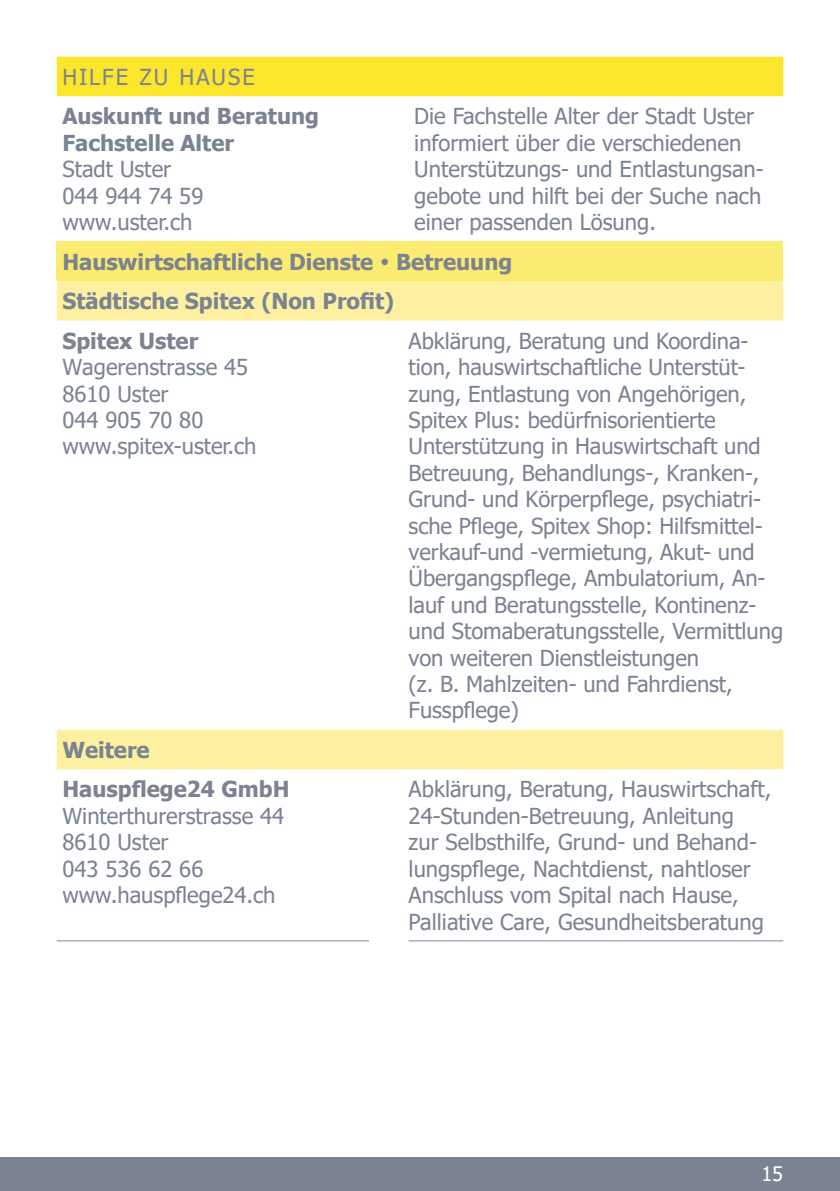
<style>
.page{position:relative;width:840px;height:1191px;background:#fff}
.page>*{position:absolute;margin:0;border:0;box-sizing:border-box;transform-origin:0 0}
.t1{font:22px/26.4px "Tahoma";color:#7b8392}
.t2{font:700 22px "Tahoma";color:#7b8392}
.t3{font:22px "Tahoma";letter-spacing:.095em;color:#7b8392}
.t4{font:20px "Tahoma";color:#fff}
.s1{font-weight:700}
</style>
<div class="page">
<div style="left:0;top:1157px;width:839px;height:34px;background:#7b8392"></div>
<div style="left:57px;top:57px;width:725px;height:39px;background:#fce62b"></div>
<div style="left:57px;top:241px;width:725px;height:40px;background:#fceb71"></div>
<svg style="left:57px;top:281px;width:725px;height:488px"></svg>
<hr style="left:57px;top:940px;width:312px;height:1px;background:#7b8392">
<hr style="left:408px;top:940px;width:374px;height:1px;background:#7b8392">
<p class="t3" style="left:62px;top:62px;width:194px">HILFE ZU HAUSE</p>
<p class="t2" style="left:62px;top:101px;width:258px">Auskunft und Beratung</p>
<p class="t2" style="left:62px;top:127px;width:173px">Fachstelle Alter</p>
<p class="t1" style="left:62px;top:157px;width:110px">Stadt Uster</p>
<p class="t1" style="left:62px;top:184px;width:142px">044 944 74 59</p>
<p class="t1" style="left:62px;top:210px;width:131px">www.uster.ch</p>
<p class="t1" style="left:414px;top:104px;width:351px">Die Fachstelle Alter der Stadt Uster informiert über die verschiedenen Unterstützungs- und Entlastungsan&shy;gebote und hilft bei der Suche nach einer passenden Lösung.</p>
<p class="t2" style="left:62px;top:246px;width:451px">Hauswirtschaftliche Dienste • Betreuung</p>
<p class="t2" style="left:62px;top:286px;width:333px">Städtische Spitex (Non Profit)</p>
<p class="t1" style="left:62px;top:329px;width:195px"><span class="s1">Spitex Uster<br></span>Wagerenstrasse 45<br>8610 Uster<br>044 905 70 80 www.spitex-uster.ch</p>
<p class="t1" style="left:408px;top:329px;width:376px">Abklärung, Beratung und Koordina&shy;tion, hauswirtschaftliche Unterstüt&shy;zung, Entlastung von Angehörigen, Spitex Plus: bedürfnisorientierte Unterstützung in Hauswirtschaft und Betreuung, Behandlungs-, Kranken-, Grund- und Körperpflege, psychiatri&shy;sche Pflege, Spitex Shop: Hilfsmittel&shy;verkauf-und -vermietung, Akut- und Übergangspflege, Ambulatorium, An&shy;lauf und Beratungsstelle, Kontinenz&shy;und Stomaberatungsstelle, Vermittlung von weiteren Dienstleistungen<br>(z. B. Mahlzeiten- und Fahrdienst, Fusspflege)</p>
<p class="t2" style="left:62px;top:734px;width:89px">Weitere</p>
<p class="t2" style="left:62px;top:774px;width:228px">Hauspflege24 GmbH</p>
<p class="t1" style="left:62px;top:804px;width:223px">Winterthurerstrasse 44<br>8610 Uster</p>
<p class="t1" style="left:62px;top:856px;width:142px">043 536 62 66</p>
<p class="t1" style="left:62px;top:883px;width:214px">www.hauspflege24.ch</p>
<p class="t1" style="left:408px;top:777px;width:364px">Abklärung, Beratung, Hauswirtschaft, 24-Stunden-Betreuung, Anleitung<br>zur Selbsthilfe, Grund- und Behand&shy;lungspflege, Nachtdienst, nahtloser Anschluss vom Spital nach Hause, Palliative Care, Gesundheitsberatung</p>
<p class="t4" style="left:761px;top:1160px;width:23px">15</p>
</div>
